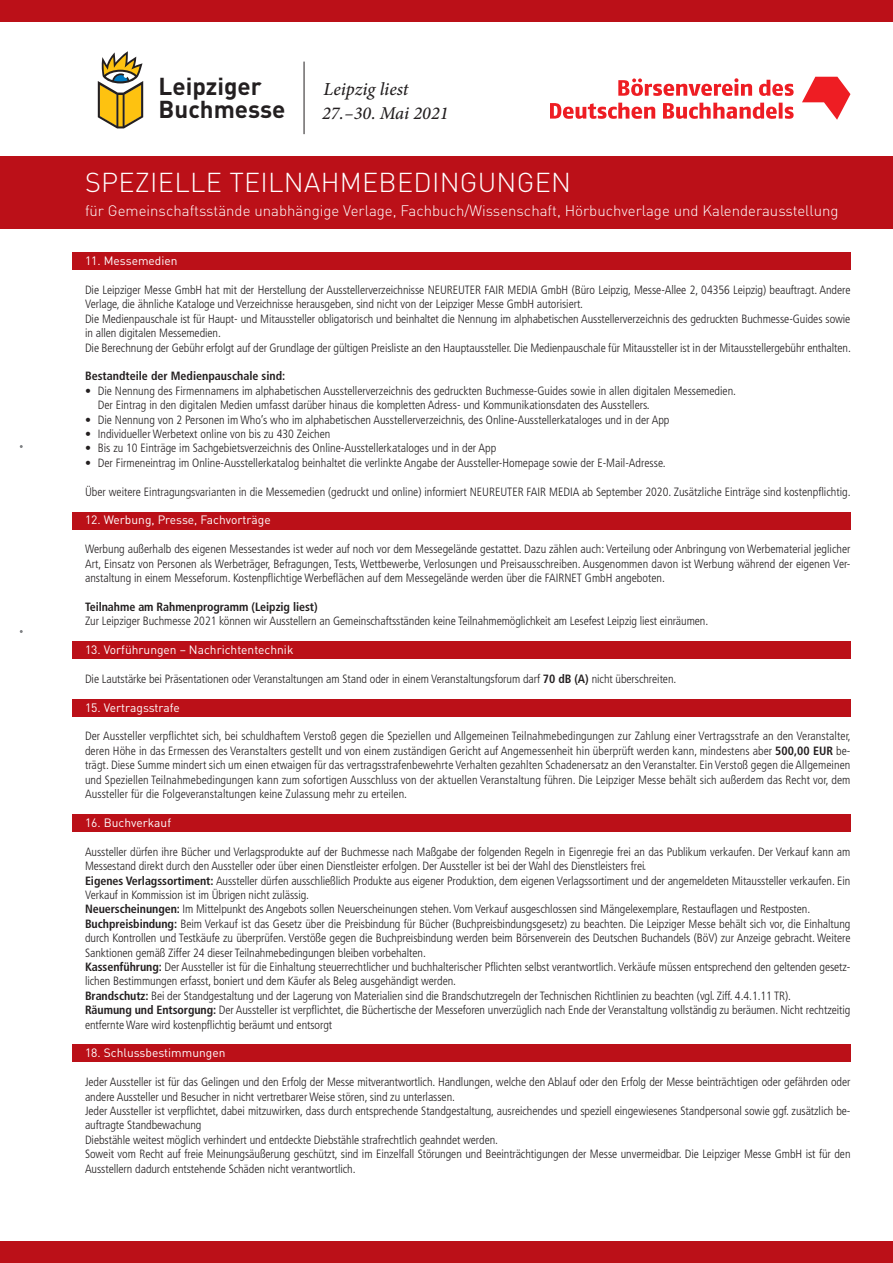
<style>
.page{position:relative;width:893px;height:1263px;background:#fff}
.page>*{position:absolute;margin:0;border:0;box-sizing:border-box;transform-origin:0 0}
.t1{font:300 27px "DIN";letter-spacing:.01em;color:#fff}
.t2{font:700 24.15px/23.5px "DIN";color:#231f20}
.t3{font:italic 500 18.3px "Minion Pro";letter-spacing:-.005em;color:#231f20}
.t4{font:italic 500 18.15px "Minion Pro";color:#231f20}
.t5{font:300 15px "DIN";color:#fff}
.t6{font:300 condensed 12px/14.4px "Frutiger LT Pro";letter-spacing:-.005em;color:#231f20}
.t7{font:12px "DIN";color:#fff}
.t8{font:700 condensed 12px "Frutiger LT Pro";letter-spacing:-.005em;color:#231f20}
.s1{font-weight:700}
</style>
<div class="page">
<div style="left:0;top:0;width:893px;height:21px;background:#bb1018"></div>
<div style="left:0;top:1242px;width:893px;height:21px;background:#bb1018"></div>
<hr style="left:304px;top:62px;width:1px;height:72px;background:#231f20">
<svg style="left:98px;top:51px;width:45px;height:77px"></svg>
<svg style="left:802px;top:77px;width:48px;height:43px"></svg>
<svg style="left:618px;top:78px;width:134px;height:18px"></svg>
<svg style="left:759px;top:80px;width:35px;height:16px"></svg>
<svg style="left:550px;top:103px;width:105px;height:16px"></svg>
<svg style="left:663px;top:103px;width:131px;height:16px"></svg>
<div style="left:72px;top:253px;width:778px;height:17px;background:#bb1018"></div>
<div style="left:72px;top:512px;width:778px;height:17px;background:#bb1018"></div>
<div style="left:72px;top:699px;width:778px;height:17px;background:#bb1018"></div>
<div style="left:72px;top:642px;width:778px;height:17px;background:#bb1018"></div>
<div style="left:72px;top:814px;width:778px;height:17px;background:#bb1018"></div>
<div style="left:72px;top:1045px;width:778px;height:17px;background:#bb1018"></div>
<div style="left:0;top:156px;width:893px;height:73px;background:#bb1018"></div>
<h2 class="t2" style="left:159px;top:73px;width:128px">Leipziger<br>Buchmesse</h2>
<h3 class="t3" style="left:323px;top:77px;width:87px">Leipzig liest</h3>
<h3 class="t4" style="left:322px;top:100px;width:128px">27.– 30. Mai 2021</h3>
<h1 class="t1" style="left:85px;top:166px;width:487px">SPEZIELLE TEILNAHMEBEDINGUNGEN</h1>
<p class="t5" style="left:85px;top:201px;width:755px">für Gemeinschaftsstände unabhängige Verlage, Fachbuch/Wissenschaft, Hörbuchverlage und Kalenderausstellung</p>
<p class="t7" style="left:85px;top:253px;width:94px">11. Messemedien</p>
<p class="t6" style="left:85px;top:283px;width:767px">Die Leipziger Messe GmbH hat mit der Herstellung der Ausstellerverzeichnisse NEUREUTER FAIR MEDIA GmbH (Büro Leipzig, Messe-Allee 2, 04356 Leipzig) beauftragt. Andere Verlage, die ähnliche Kataloge und Verzeichnisse herausgeben, sind nicht von der Leipziger Messe GmbH autorisiert.<br>Die Medienpauschale ist für Haupt- und Mitaussteller obligatorisch und beinhaltet die Nennung im alphabetischen Ausstellerverzeichnis des gedruckten Buchmesse-Guides sowie in allen digitalen Messemedien.<br>Die Berechnung der Gebühr erfolgt auf der Grundlage der gültigen Preisliste an den Hauptaussteller. Die Medienpauschale für Mitaussteller ist in der Mitausstellergebühr enthalten.</p>
<p class="t8" style="left:85px;top:369px;width:202px">Bestandteile der Medienpauschale sind:</p>
<p class="t6" style="left:98px;top:384px;width:640px;text-indent:-13px">• Die Nennung des Firmennamens im alphabetischen Ausstellerverzeichnis des gedruckten Buchmesse-Guides sowie in allen digitalen Messemedien.<br>Der Eintrag in den digitalen Medien umfasst darüber hinaus die kompletten Adress- und Kommunikationsdaten des Ausstellers.</p>
<p class="t6" style="left:85px;top:412px;width:586px">• Die Nennung von 2 Personen im Who’s who im alphabetischen Ausstellerverzeichnis, des Online-Ausstellerkataloges und in der App</p>
<p class="t6" style="left:85px;top:427px;width:247px">• Individueller Werbetext online von bis zu 430 Zeichen</p>
<p class="t6" style="left:85px;top:441px;width:413px">• Bis zu 10 Einträge im Sachgebietsverzeichnis des Online-Ausstellerkataloges und in der App</p>
<p class="t6" style="left:85px;top:456px;width:582px">• Der Firmeneintrag im Online-Ausstellerkatalog beinhaltet die verlinkte Angabe der Aussteller-Homepage sowie der E-Mail-Adresse.</p>
<p class="t6" style="left:85px;top:484px;width:767px">Über weitere Eintragungsvarianten in die Messemedien (gedruckt und online) informiert NEUREUTER FAIR MEDIA ab September 2020. Zusätzliche Einträge sind kostenpflichtig.</p>
<p class="t7" style="left:85px;top:513px;width:187px">12. Werbung, Presse, Fachvorträge</p>
<p class="t6" style="left:85px;top:542px;width:767px;text-align:justify">Werbung außerhalb des eigenen Messestandes ist weder auf noch vor dem Messegelände gestattet. Dazu zählen auch: Verteilung oder Anbringung von Werbematerial jeglicher Art, Einsatz von Personen als Werbeträger, Befragungen, Tests, Wettbewerbe, Verlosungen und Preisausschreiben. Ausgenommen davon ist Werbung während der eigenen Ver&shy;anstaltung in einem Messeforum. Kostenpflichtige Werbeflächen auf dem Messegelände werden über die FAIRNET GmbH angeboten.</p>
<p class="t8" style="left:85px;top:600px;width:234px">Teilnahme am Rahmenprogramm (Leipzig liest)</p>
<p class="t6" style="left:85px;top:614px;width:625px">Zur Leipziger Buchmesse 2021 können wir Ausstellern an Gemeinschaftsständen keine Teilnahmemöglichkeit am Lesefest Leipzig liest einräumen.</p>
<p class="t7" style="left:85px;top:642px;width:210px">13. Vorführungen – Nachrichtentechnik</p>
<p class="t6" style="left:85px;top:672px;width:593px">Die Lautstärke bei Präsentationen oder Veranstaltungen am Stand oder in einem Veranstaltungsforum darf <span class="s1">70 dB (A)</span> nicht überschreiten.</p>
<p class="t7" style="left:85px;top:700px;width:96px">15. Vertragsstrafe</p>
<p class="t6" style="left:85px;top:729px;width:767px;text-align:justify">Der Aussteller verpflichtet sich, bei schuldhaftem Verstoß gegen die Speziellen und Allgemeinen Teilnahmebedingungen zur Zahlung einer Vertragsstrafe an den Veranstalter, deren Höhe in das Ermessen des Veranstalters gestellt und von einem zuständigen Gericht auf Angemessenheit hin überprüft werden kann, mindestens aber <span class="s1">500,00 EUR</span> be&shy;trägt. Diese Summe mindert sich um einen etwaigen für das vertragsstrafenbewehrte Verhalten gezahlten Schadenersatz an den Veranstalter. Ein Verstoß gegen die Allgemeinen und Speziellen Teilnahmebedingungen kann zum sofortigen Ausschluss von der aktuellen Veranstaltung führen. Die Leipziger Messe behält sich außerdem das Recht vor, dem Aussteller für die Folgeveranstaltungen keine Zulassung mehr zu erteilen.</p>
<p class="t7" style="left:85px;top:815px;width:88px">16. Buchverkauf</p>
<p class="t6" style="left:85px;top:844px;width:767px">Aussteller dürfen ihre Bücher und Verlagsprodukte auf der Buchmesse nach Maßgabe der folgenden Regeln in Eigenregie frei an das Publikum verkaufen. Der Verkauf kann am Messestand direkt durch den Aussteller oder über einen Dienstleister erfolgen. Der Aussteller ist bei der Wahl des Dienstleisters frei.<br><span class="s1">Eigenes Verlagssortiment:</span> Aussteller dürfen ausschließlich Produkte aus eigener Produktion, dem eigenen Verlagssortiment und der angemeldeten Mitaussteller verkaufen. Ein Verkauf in Kommission ist im Übrigen nicht zulässig.<br><span class="s1">Neuerscheinungen:</span> Im Mittelpunkt des Angebots sollen Neuerscheinungen stehen. Vom Verkauf ausgeschlossen sind Mängelexemplare, Restauflagen und Restposten.<br><span class="s1">Buchpreisbindung:</span> Beim Verkauf ist das Gesetz über die Preisbindung für Bücher (Buchpreisbindungsgesetz) zu beachten. Die Leipziger Messe behält sich vor, die Einhaltung durch Kontrollen und Testkäufe zu überprüfen. Verstöße gegen die Buchpreisbindung werden beim Börsenverein des Deutschen Buchandels (BöV) zur Anzeige gebracht. Weitere Sanktionen gemäß Ziffer 24 dieser Teilnahmebedingungen bleiben vorbehalten.<br><span class="s1">Kassenführung:</span> Der Aussteller ist für die Einhaltung steuerrechtlicher und buchhalterischer Pflichten selbst verantwortlich. Verkäufe müssen entsprechend den geltenden gesetz&shy;lichen Bestimmungen erfasst, boniert und dem Käufer als Beleg ausgehändigt werden.<br><span class="s1">Brandschutz:</span> Bei der Standgestaltung und der Lagerung von Materialien sind die Brandschutzregeln der Technischen Richtlinien zu beachten (vgl. Ziff. 4.4.1.11 TR).<br><span class="s1">Räumung und Entsorgung:</span> Der Aussteller ist verpflichtet, die Büchertische der Messeforen unverzüglich nach Ende der Veranstaltung vollständig zu beräumen. Nicht rechtzeitig entfernte Ware wird kostenpflichtig beräumt und entsorgt</p>
<p class="t7" style="left:85px;top:1045px;width:142px">18. Schlussbestimmungen</p>
<p class="t6" style="left:85px;top:1075px;width:767px">Jeder Aussteller ist für das Gelingen und den Erfolg der Messe mitverantwortlich. Handlungen, welche den Ablauf oder den Erfolg der Messe beinträchtigen oder gefährden oder andere Aussteller und Besucher in nicht vertretbarer Weise stören, sind zu unterlassen.<br>Jeder Aussteller ist verpflichtet, dabei mitzuwirken, dass durch entsprechende Standgestaltung, ausreichendes und speziell eingewiesenes Standpersonal sowie ggf. zusätzlich be&shy;auftragte Standbewachung<br>Diebstähle weitest möglich verhindert und entdeckte Diebstähle strafrechtlich geahndet werden.<br>Soweit vom Recht auf freie Meinungsäußerung geschützt, sind im Einzelfall Störungen und Beeinträchtigungen der Messe unvermeidbar. Die Leipziger Messe GmbH ist für den Ausstellern dadurch entstehende Schäden nicht verantwortlich.</p>
</div>
